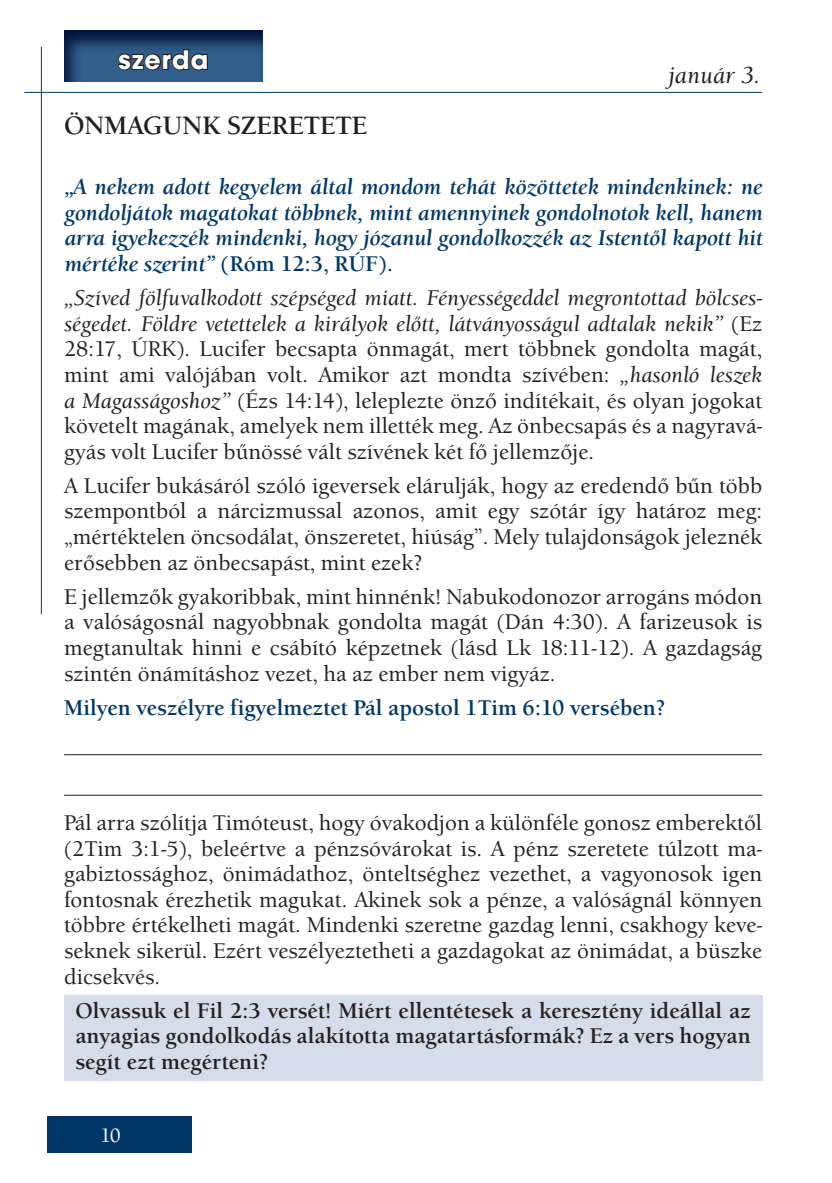
<style>
.page{position:relative;width:832px;height:1183px;background:#fff}
.page>*{position:absolute;margin:0;border:0;box-sizing:border-box;transform-origin:0 0}
.t1{font:700 28px "Avant Gar Got Itc TEE";letter-spacing:.04em;color:#fff}
.t2{font:700 26px "Berkeley Old Sty Itc TEE";color:#231f20}
.t3{font:italic 500 24px "Berkeley Old Sty Itc TEE";color:#231f20}
.t4{font:500 22px/25.6px "Berkeley Old Sty Itc TEE";color:#231f20;text-align:justify}
.t5{font:italic 700 22px/25.6px "Berkeley Old Sty Itc TEE";color:#003667;text-align:justify}
.t6{font:700 22px/25.6px "Berkeley Old Sty Itc TEE";color:#231f20;text-align:justify}
.t7{font:700 22px "Berkeley Old Sty Itc TEE";color:#003667}
.t8{font:500 20px "Berkeley Old Sty Itc TEE";color:#fff}
.s1{font-style:normal}
.s2{font-style:italic}
</style>
<div class="page">
<div style="left:64px;top:995px;width:697px;height:85px;background:#d6dce9"></div>
<div style="left:47px;top:1116px;width:145px;height:37px;background:#003667"></div>
<hr style="left:64px;top:754px;width:697px;height:1px;background:#231f20">
<hr style="left:64px;top:794px;width:697px;height:1px;background:#231f20">
<hr style="left:24px;top:92px;width:737px;height:1px;background:#003667">
<hr style="left:41px;top:47px;width:1px;height:567px;background:#003667">
<svg style="left:64px;top:30px;width:199px;height:52px;background:#214670"></svg>
<svg style="left:116px;top:48px;width:93px;height:24px;background:#2b4460"></svg>
<p class="t1" style="left:118px;top:42px;width:91px">szerda</p>
<p class="t2" style="left:64px;top:110px;width:304px">ÖNMAGUNK SZERETETE</p>
<p class="t3" style="left:668px;top:61px;width:93px">január 3.</p>
<p class="t5" style="left:64px;top:174px;width:699px">„A nekem adott kegyelem által mondom tehát közöttetek mindenkinek: ne gondoljátok magatokat többnek, mint amennyinek gondolnotok kell, hanem arra igyekezzék mindenki, hogy józanul gondolkozzék az Istentől kapott hit mértéke szerint” <span class="s1">(Róm 12:3, RÚF).</span></p>
<p class="t4" style="left:64px;top:285px;width:699px"><span class="s2">„Szíved fölfuvalkodott szépséged miatt. Fényességeddel megrontottad bölcses&shy;ségedet. Földre vetettelek a királyok előtt, látványosságul adtalak nekik”</span> (Ez 28:17, ÚRK). Lucifer becsapta önmagát, mert többnek gondolta magát, mint ami valójában volt. Amikor azt mondta szívében: <span class="s2">„hasonló leszek a Magasságoshoz”</span> (Ézs 14:14), leleplezte önző indítékait, és olyan jogokat követelt magának, amelyek nem illették meg. Az önbecsapás és a nagyravá&shy;gyás volt Lucifer bűnössé vált szívének két fő jellemzője.</p>
<p class="t4" style="left:64px;top:473px;width:699px">A Lucifer bukásáról szóló igeversek elárulják, hogy az eredendő bűn több szempontból a nárcizmussal azonos, amit egy szótár így határoz meg: „mértéktelen öncsodálat, önszeretet, hiúság”. Mely tulajdonságok jeleznék erősebben az önbecsapást, mint ezek?</p>
<p class="t4" style="left:64px;top:584px;width:699px">E jellemzők gyakoribbak, mint hinnénk! Nabukodonozor arrogáns módon a valóságosnál nagyobbnak gondolta magát (Dán 4:30). A farizeusok is megtanultak hinni e csábító képzetnek (lásd Lk 18:11-12). A gazdagság szintén önámításhoz vezet, ha az ember nem vigyáz.</p>
<p class="t7" style="left:64px;top:694px;width:602px">Milyen veszélyre figyelmeztet Pál apostol 1Tim 6:10 versében?</p>
<p class="t4" style="left:64px;top:810px;width:699px">Pál arra szólítja Timóteust, hogy óvakodjon a különféle gonosz emberektől (2Tim 3:1-5), beleértve a pénzsóvárokat is. A pénz szeretete túlzott ma&shy;gabiztossághoz, önimádathoz, önteltséghez vezethet, a vagyonosok igen fontosnak érezhetik magukat. Akinek sok a pénze, a valóságnál könnyen többre értékelheti magát. Mindenki szeretne gazdag lenni, csakhogy keve&shy;seknek sikerül. Ezért veszélyeztetheti a gazdagokat az önimádat, a büszke dicsekvés.</p>
<p class="t6" style="left:75px;top:997px;width:676px">Olvassuk el Fil 2:3 versét! Miért ellentétesek a keresztény ideállal az anyagias gondolkodás alakította magatartásformák? Ez a vers hogyan segít ezt megérteni?</p>
<p class="t8" style="left:100px;top:1124px;width:22px">10</p>
</div>
